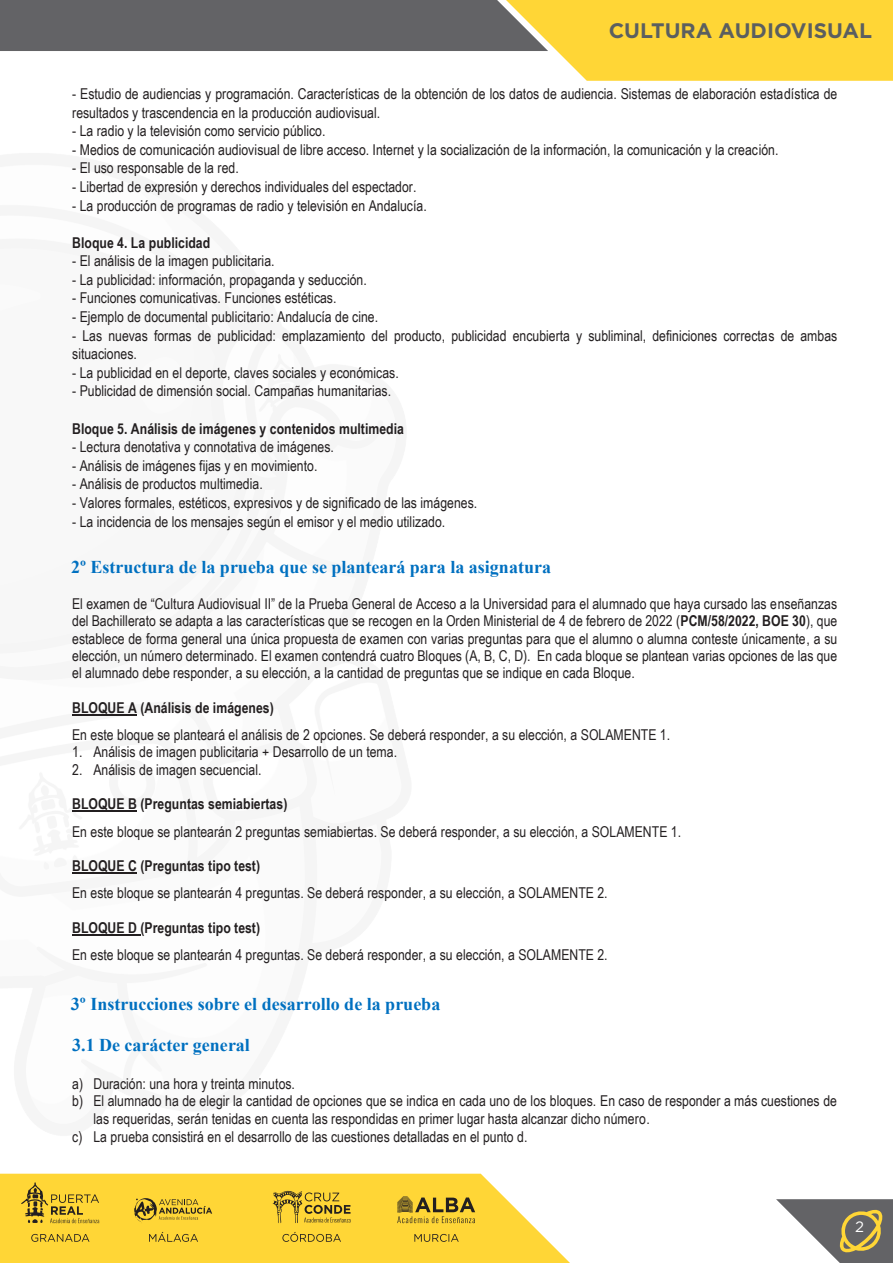
<style>
.page{position:relative;width:893px;height:1263px;background:#fff}
.page>*{position:absolute;margin:0;border:0;box-sizing:border-box;transform-origin:0 0}
.t1{font:700 21px "Gotham";color:#5b5f60}
.t2{font:700 18px "Times New Roman";color:#0070c0}
.t3{font:15px/17.2px "Arial Narrow";color:#231f20}
.t4{font:700 15px "Arial Narrow";letter-spacing:.005em;color:#231f20}
.t5{font:15px "Gotham";color:#fff}
.s1{font-weight:700}
</style>
<div class="page">
<svg style="left:0;top:1174px;width:570px;height:89px;background:#fed94a"></svg>
<svg style="left:0;top:0;width:893px;height:81px"></svg>
<svg style="left:31px;top:1234px;width:58px;height:8px"></svg>
<svg style="left:282px;top:1232px;width:59px;height:10px"></svg>
<svg style="left:149px;top:1232px;width:49px;height:10px"></svg>
<svg style="left:414px;top:1234px;width:45px;height:8px"></svg>
<svg style="left:21px;top:1182px;width:78px;height:41px;background:#d4b231"></svg>
<svg style="left:397px;top:1196px;width:78px;height:27px;background:#bb9e2f"></svg>
<svg style="left:134px;top:1198px;width:78px;height:26px;background:#cdac30"></svg>
<svg style="left:273px;top:1191px;width:77px;height:32px;background:#caaa30"></svg>
<svg style="left:776px;top:1199px;width:117px;height:64px"></svg>
<hr style="left:72px;top:714px;width:65px;height:1px;background:#231f20">
<hr style="left:72px;top:811px;width:65px;height:1px;background:#231f20">
<hr style="left:72px;top:872px;width:65px;height:2px;background:#231f20">
<hr style="left:72px;top:934px;width:68px;height:1px;background:#231f20">
<h1 class="t1" style="left:609px;top:17px;width:265px">CULTURA AUDIOVISUAL</h1>
<p class="t3" style="left:72px;top:84px;width:767px;line-height:18.6px">- Estudio de audiencias y programación. Características de la obtención de los datos de audiencia. Sistemas de elaboración estadística de resultados y trascendencia en la producción audiovisual.</p>
<p class="t3" style="left:72px;top:122px;width:255px">- La radio y la televisión como servicio público.</p>
<p class="t3" style="left:72px;top:140px;width:708px">- Medios de comunicación audiovisual de libre acceso. Internet y la socialización de la información, la comunicación y la creación.</p>
<p class="t3" style="left:72px;top:159px;width:168px">- El uso responsable de la red.</p>
<p class="t3" style="left:72px;top:178px;width:346px">- Libertad de expresión y derechos individuales del espectador.</p>
<p class="t3" style="left:72px;top:196px;width:356px">- La producción de programas de radio y televisión en Andalucía.</p>
<p class="t4" style="left:72px;top:231px;width:140px">Bloque 4. La publicidad</p>
<p class="t3" style="left:72px;top:252px;width:204px">- El análisis de la imagen publicitaria.</p>
<p class="t3" style="left:72px;top:270px;width:296px">- La publicidad: información, propaganda y seducción.</p>
<p class="t3" style="left:72px;top:289px;width:266px">- Funciones comunicativas. Funciones estéticas.</p>
<p class="t3" style="left:72px;top:307px;width:307px">- Ejemplo de documental publicitario: Andalucía de cine.</p>
<p class="t3" style="left:72px;top:326px;width:767px;line-height:18.6px">- Las nuevas formas de publicidad: emplazamiento del producto, publicidad encubierta y subliminal, definiciones correctas de ambas situaciones.</p>
<p class="t3" style="left:72px;top:363px;width:328px">- La publicidad en el deporte, claves sociales y económicas.</p>
<p class="t3" style="left:72px;top:382px;width:320px">- Publicidad de dimensión social. Campañas humanitarias.</p>
<p class="t4" style="left:72px;top:417px;width:333px">Bloque 5. Análisis de imágenes y contenidos multimedia</p>
<p class="t3" style="left:72px;top:438px;width:263px">- Lectura denotativa y connotativa de imágenes.</p>
<p class="t3" style="left:72px;top:456px;width:247px">- Análisis de imágenes fijas y en movimiento.</p>
<p class="t3" style="left:72px;top:475px;width:192px">- Análisis de productos multimedia.</p>
<p class="t3" style="left:72px;top:493px;width:407px">- Valores formales, estéticos, expresivos y de significado de las imágenes.</p>
<p class="t3" style="left:72px;top:512px;width:375px">- La incidencia de los mensajes según el emisor y el medio utilizado.</p>
<p class="t2" style="left:71px;top:554px;width:481px">2º Estructura de la prueba que se planteará para la asignatura</p>
<p class="t3" style="left:72px;top:595px;width:767px;text-align:justify">El examen de “Cultura Audiovisual II” de la Prueba General de Acceso a la Universidad para el alumnado que haya cursado las enseñanzas del Bachillerato se adapta a las características que se recogen en la Orden Ministerial de 4 de febrero de 2022 (<span class="s1">PCM/58/2022, BOE 30</span>), que establece de forma general una única propuesta de examen con varias preguntas para que el alumno o alumna conteste únicamente, a su elección, un número determinado. El examen contendrá cuatro Bloques (A, B, C, D). En cada bloque se plantean varias opciones de las que el alumnado debe responder, a su elección, a la cantidad de preguntas que se indique en cada Bloque.</p>
<p class="t3" style="left:72px;top:693px;width:599px;line-height:27.6px"><span class="s1">BLOQUE A (Análisis de imágenes)<br></span>En este bloque se planteará el análisis de 2 opciones. Se deberá responder, a su elección, a SOLAMENTE 1.</p>
<p class="t3" style="left:72px;top:743px;width:326px">1. Análisis de imagen publicitaria + Desarrollo de un tema.</p>
<p class="t3" style="left:72px;top:760px;width:191px">2. Análisis de imagen secuencial.</p>
<p class="t3" style="left:72px;top:789px;width:610px;line-height:27.5px"><span class="s1">BLOQUE B (Preguntas semiabiertas)<br></span>En este bloque se plantearán 2 preguntas semiabiertas. Se deberá responder, a su elección, a SOLAMENTE 1.</p>
<p class="t3" style="left:72px;top:851px;width:537px;line-height:27.6px"><span class="s1">BLOQUE C (Preguntas tipo test)<br></span>En este bloque se plantearán 4 preguntas. Se deberá responder, a su elección, a SOLAMENTE 2.</p>
<p class="t3" style="left:72px;top:913px;width:537px;line-height:27.6px"><span class="s1">BLOQUE D (Preguntas tipo test)<br></span>En este bloque se plantearán 4 preguntas. Se deberá responder, a su elección, a SOLAMENTE 2.</p>
<p class="t2" style="left:71px;top:991px;width:371px">3º Instrucciones sobre el desarrollo de la prueba</p>
<p class="t2" style="left:72px;top:1032px;width:179px">3.1 De carácter general</p>
<p class="t3" style="left:72px;top:1075px;width:224px">a) Duración: una hora y treinta minutos.</p>
<p class="t3" style="left:72px;top:1092px;width:766px">b) El alumnado ha de elegir la cantidad de opciones que se indica en cada uno de los bloques. En caso de responder a más cuestiones de</p>
<p class="t3" style="left:93px;top:1110px;width:558px">las requeridas, serán tenidas en cuenta las respondidas en primer lugar hasta alcanzar dicho número.</p>
<p class="t3" style="left:72px;top:1127px;width:457px">c) La prueba consistirá en el desarrollo de las cuestiones detalladas en el punto d.</p>
<p class="t5" style="left:855px;top:1217px;width:10px">2</p>
</div>
